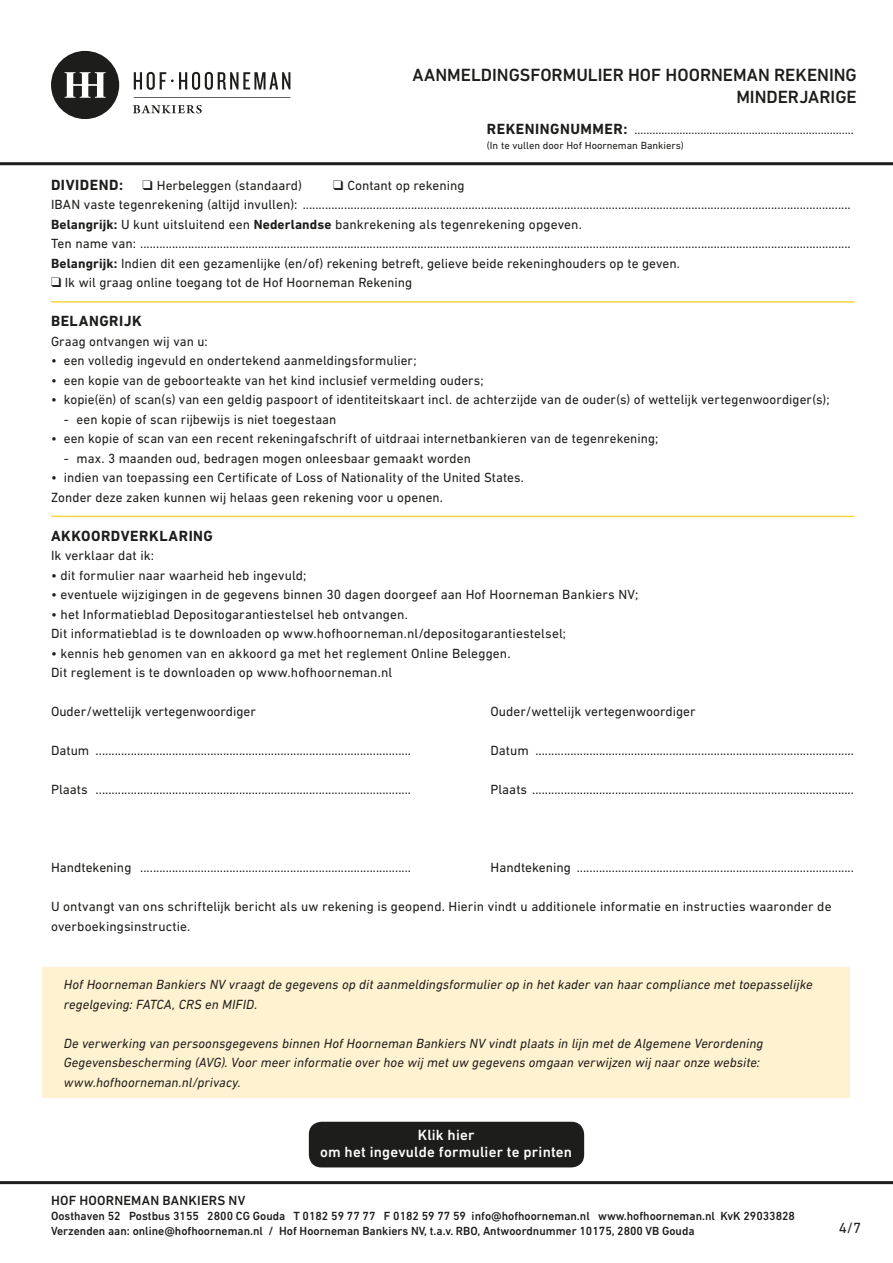
<style>
.page{position:relative;width:893px;height:1263px;background:#fff}
.page>*{position:absolute;margin:0;border:0;box-sizing:border-box;transform-origin:0 0}
.t1{font:500 18px/21.6px "DIN Next LT Pro";color:#1d1d1b;text-align:right}
.t2{font:500 15px/16.5px "DIN Next LT Pro";letter-spacing:.015em;color:#fff;text-align:center}
.t3{font:700 15px "DIN Next LT Pro";letter-spacing:.035em;color:#1d1d1b}
.t4{font:15px "DIN Next LT Pro";color:#1d1d1b}
.t5{font:13.5px/19.5px "DIN Next LT Pro";letter-spacing:.005em;color:#1d1d1b}
.t6{font:italic 13.5px/19.5px "DIN Next LT Pro";letter-spacing:.005em;color:#1d1d1b}
.t7{font:500 13.5px "DIN Next LT Pro";letter-spacing:.015em;color:#1d1d1b}
.t8{font:12.75px "DIN Next LT Pro";color:#1d1d1b}
.t9{font:500 12px/15px "DIN Next LT Pro";color:#1d1d1b}
.t10{font:10.5px "DIN Next LT Pro";color:#1d1d1b}
.s1{font-weight:700;font-size:15px}
.s2{font-weight:700}
</style>
<div class="page">
<hr style="left:0;top:1181px;width:893px;height:3px;background:#1d1d1b">
<svg style="left:51px;top:51px;width:68px;height:68px"></svg>
<svg style="left:133px;top:105px;width:69px;height:8px"></svg>
<svg style="left:134px;top:97px;width:157px;height:1px"></svg>
<svg style="left:134px;top:72px;width:156px;height:18px"></svg>
<hr style="left:0;top:162px;width:893px;height:3px;background:#1d1d1b">
<div style="left:43px;top:967px;width:807px;height:130px;background:#fff2d0"></div>
<hr style="left:51px;top:301px;width:804px;height:2px;background:#ffd444">
<hr style="left:51px;top:516px;width:804px;height:1px;background:#ffd444">
<div style="left:309px;top:1122px;width:275px;height:45px;background:#1d1d1b;border-radius:13px"></div>
<h1 class="t1" style="left:412px;top:64px;width:446px">AANMELDINGSFORMULIER HOF HOORNEMAN REKENING<br>MINDERJARIGE</h1>
<p class="t8" style="left:487px;top:122px;width:369px"><span class="s1">REKENINGNUMMER:</span> .........................................................................</p>
<p class="t10" style="left:487px;top:139px;width:199px">(In te vullen door Hof Hoorneman Bankiers)</p>
<p class="t3" style="left:51px;top:176px;width:74px">DIVIDEND:</p>
<p class="t5" style="left:143px;top:175px;width:161px">❑ Herbeleggen (standaard)</p>
<p class="t5" style="left:51px;top:175px;width:801px;text-indent:282px">❑ Contant op rekening<br>IBAN vaste tegenrekening (altijd invullen): ............................................................................................................................................................................<br><span class="s2">Belangrijk:</span> U kunt uitsluitend een <span class="s2">Nederlandse</span> bankrekening als tegenrekening opgeven.<br>Ten name van: ...............................................................................................................................................................................................................................<br><span class="s2">Belangrijk:</span> Indien dit een gezamenlijke (en/of) rekening betreft, gelieve beide rekeninghouders op te geven.</p>
<p class="t5" style="left:51px;top:273px;width:363px">❑ Ik wil graag online toegang tot de Hof Hoorneman Rekening</p>
<p class="t3" style="left:51px;top:312px;width:92px">BELANGRIJK</p>
<p class="t5" style="left:51px;top:331px;width:158px">Graag ontvangen wij van u:</p>
<p class="t5" style="left:51px;top:351px;width:367px">• een volledig ingevuld en ondertekend aanmeldingsformulier;</p>
<p class="t5" style="left:51px;top:370px;width:434px">• een kopie van de geboorteakte van het kind inclusief vermelding ouders;</p>
<p class="t5" style="left:51px;top:390px;width:780px">• kopie(ën) of scan(s) van een geldig paspoort of identiteitskaart incl. de achterzijde van de ouder(s) of wettelijk vertegenwoordiger(s);</p>
<p class="t5" style="left:64px;top:409px;width:274px">- een kopie of scan rijbewijs is niet toegestaan</p>
<p class="t5" style="left:51px;top:429px;width:609px">• een kopie of scan van een recent rekeningafschrift of uitdraai internetbankieren van de tegenrekening;</p>
<p class="t5" style="left:64px;top:448px;width:409px">- max. 3 maanden oud, bedragen mogen onleesbaar gemaakt worden</p>
<p class="t5" style="left:51px;top:468px;width:475px">• indien van toepassing een Certificate of Loss of Nationality of the United States.<br>Zonder deze zaken kunnen wij helaas geen rekening voor u openen.</p>
<p class="t3" style="left:51px;top:527px;width:164px">AKKOORDVERKLARING</p>
<p class="t5" style="left:51px;top:546px;width:105px">Ik verklaar dat ik:</p>
<p class="t5" style="left:51px;top:565px;width:257px">• dit formulier naar waarheid heb ingevuld;</p>
<p class="t5" style="left:51px;top:585px;width:589px">• eventuele wijzigingen in de gegevens binnen 30 dagen doorgeef aan Hof Hoorneman Bankiers NV;</p>
<p class="t5" style="left:51px;top:604px;width:517px">• het Informatieblad Depositogarantiestelsel heb ontvangen.<br>Dit informatieblad is te downloaden op www.hofhoorneman.nl/depositogarantiestelsel;</p>
<p class="t5" style="left:51px;top:643px;width:461px">• kennis heb genomen van en akkoord ga met het reglement Online Beleggen.<br>Dit reglement is te downloaden op www.hofhoorneman.nl</p>
<p class="t5" style="left:51px;top:702px;width:207px">Ouder/wettelijk vertegenwoordiger</p>
<p class="t5" style="left:491px;top:702px;width:207px">Ouder/wettelijk vertegenwoordiger</p>
<p class="t5" style="left:51px;top:741px;width:362px">Datum ...................................................................................................</p>
<p class="t5" style="left:491px;top:741px;width:365px">Datum ....................................................................................................</p>
<p class="t5" style="left:51px;top:780px;width:362px">Plaats ...................................................................................................</p>
<p class="t5" style="left:491px;top:780px;width:365px">Plaats .....................................................................................................</p>
<p class="t5" style="left:51px;top:858px;width:362px">Handtekening .....................................................................................</p>
<p class="t5" style="left:491px;top:858px;width:365px">Handtekening .......................................................................................</p>
<p class="t5" style="left:51px;top:897px;width:782px">U ontvangt van ons schriftelijk bericht als uw rekening is geopend. Hierin vindt u additionele informatie en instructies waaronder de overboekingsinstructie.</p>
<p class="t6" style="left:64px;top:975px;width:750px">Hof Hoorneman Bankiers NV vraagt de gegevens op dit aanmeldingsformulier op in het kader van haar compliance met toepasselijke regelgeving: FATCA, CRS en MIFID.</p>
<p class="t6" style="left:64px;top:1033px;width:701px">De verwerking van persoonsgegevens binnen Hof Hoorneman Bankiers NV vindt plaats in lijn met de Algemene Verordening<br>Gegevensbescherming (AVG). Voor meer informatie over hoe wij met uw gegevens omgaan verwijzen wij naar onze website: www.hofhoorneman.nl/privacy.</p>
<p class="t2" style="left:320px;top:1127px;width:254px">Klik hier<br>om het ingevulde formulier te printen</p>
<p class="t7" style="left:51px;top:1192px;width:196px">HOF HOORNEMAN BANKIERS NV</p>
<p class="t9" style="left:51px;top:1208px;width:746px">Oosthaven 52 Postbus 3155 2800 CG Gouda T 0182 59 77 77 F 0182 59 77 59 info@hofhoorneman.nl www.hofhoorneman.nl KvK 29033828<br>Verzenden aan: online@hofhoorneman.nl / Hof Hoorneman Bankiers NV, t.a.v. RBO, Antwoordnummer 10175, 2800 VB Gouda</p>
<p class="t4" style="left:839px;top:1219px;width:24px">4/7</p>
</div>
